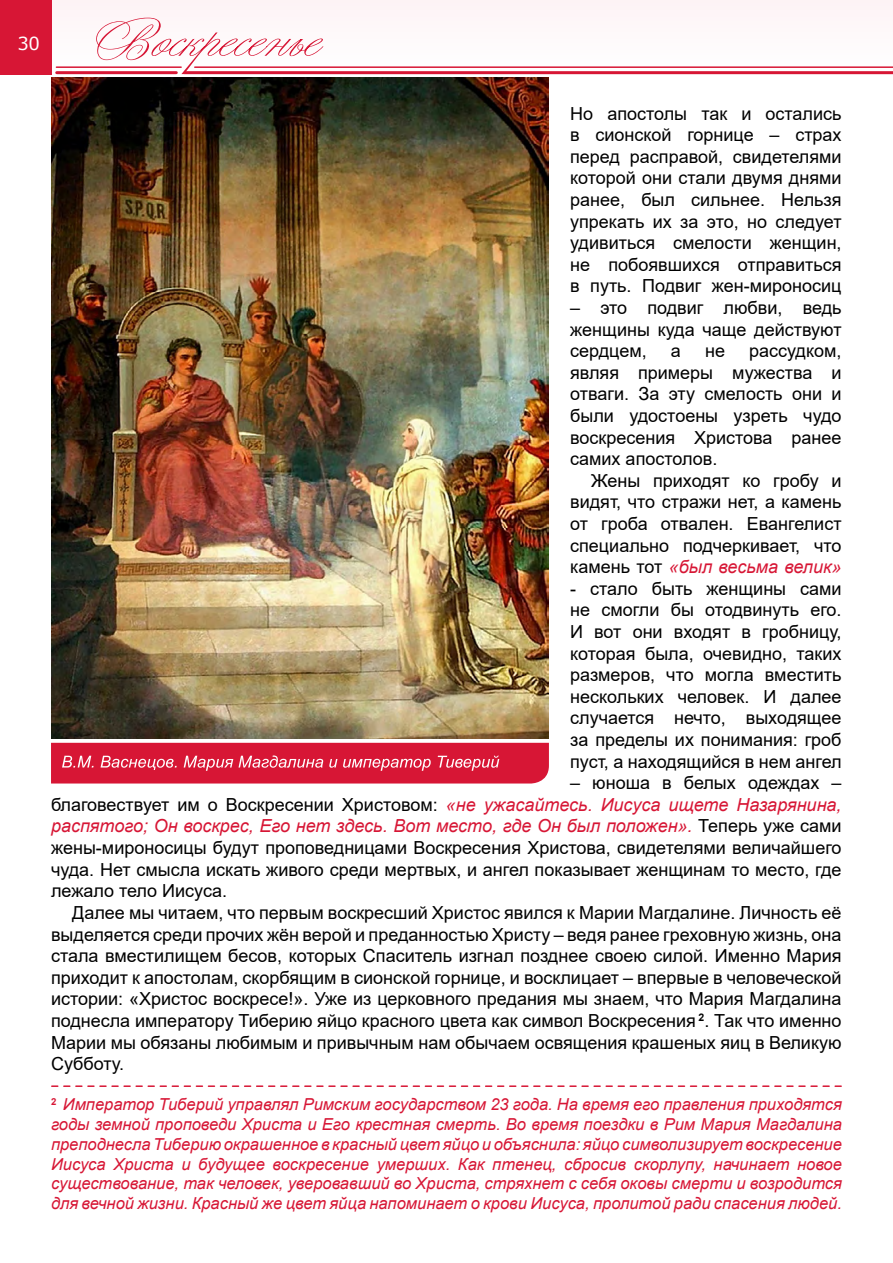
<style>
.page{position:relative;width:893px;height:1263px;background:#fff}
.page>*{position:absolute;margin:0;border:0;box-sizing:border-box;transform-origin:0 0}
.t1{font:18px/21.6px "Arial";color:#000;text-align:justify}
.t2{font:18px "Verdana";color:#fff}
.t3{font:italic 16.5px/19.8px "Arial";color:#d71635;text-align:justify}
.s1{font-style:italic;color:#d71635}
</style>
<div class="page">
<div style="left:0;top:0;width:893px;height:67px;background:#fef8f9"></div>
<hr style="left:184px;top:71px;width:709px;height:3px;background:#d71635">
<hr style="left:57px;top:71px;width:119px;height:3px;background:#d71635">
<hr style="left:56px;top:66px;width:125px;height:2px;background:#d71635">
<hr style="left:195px;top:66px;width:698px;height:2px;background:#d71635">
<svg style="left:96px;top:18px;width:227px;height:56px"></svg>
<div style="left:0;top:0;width:51px;height:74px;background:#d71635"></div>
<img style="left:51px;top:77px;width:498px;height:661px">
<svg style="left:51px;top:743px;width:498px;height:40px;background:#da2744"></svg>
<svg style="left:52px;top:1085px;width:789px;height:2px"></svg>
<p class="t2" style="left:17px;top:31px;width:24px">30</p>
<p class="t1" style="left:570px;top:102px;width:273px">Но апостолы так и остались в сионской горнице – страх перед расправой, свидетелями которой они стали двумя днями ранее, был сильнее. Нельзя упрекать их за это, но следует удивиться смелости женщин, не побоявшихся отправиться в путь. Подвиг жен-мироносиц</p>
<p class="t1" style="left:570px;top:297px;width:273px">– это подвиг любви, ведь женщины куда чаще действуют сердцем,</p>
<p class="t1" style="left:570px;top:340px;width:273px;text-indent:179px">рассудком, являя примеры мужества и отваги. За эту смелость они и были удостоены узреть чудо воскресения Христова ранее самих апостолов.</p>
<p class="t1" style="left:570px;top:470px;width:273px;text-indent:21px">Жены приходят ко гробу и видят, что стражи нет, а камень от гроба отвален. Евангелист специально подчеркивает, что камень тот <span class="s1">«был весьма велик»</span></p>
<p class="t1" style="left:570px;top:578px;width:273px">- стало быть женщины сами не смогли бы отодвинуть его.<br>И вот они входят в гробницу, которая была, очевидно, таких размеров, что могла вместить нескольких человек. И далее случается нечто, выходящее за пределы их понимания: гроб пуст, а находящийся в нем ангел</p>
<p class="t1" style="left:51px;top:772px;width:792px;text-indent:519px">– юноша в белых одеждах – благовествует им о Воскресении Христовом: <span class="s1">«не ужасайтесь. Иисуса ищете Назарянина, распятого; Он воскрес, Его нет здесь. Вот место, где Он был положен».</span> Теперь уже сами жены-мироносицы будут проповедницами Воскресения Христова, свидетелями величайшего чуда. Нет смысла искать живого среди мертвых, и ангел показывает женщинам то место, где лежало тело Иисуса.</p>
<p class="t1" style="left:51px;top:902px;width:792px;text-indent:21px">Далее мы читаем, что первым воскресший Христос явился к Марии Магдалине. Личность её выделяется среди прочих жён верой и преданностью Христу – ведя ранее греховную жизнь, она стала вместилищем бесов, которых Спаситель изгнал позднее своею силой. Именно Мария приходит к апостолам, скорбящим в сионской горнице, и восклицает – впервые в человеческой истории: «Христос воскресе!». Уже из церковного предания мы знаем, что Мария Магдалина поднесла императору Тиберию яйцо красного цвета как символ Воскресения <sup>2</sup>. Так что именно Марии мы обязаны любимым и привычным нам обычаем освящения крашеных яиц в Великую Субботу.</p>
<p class="t3" style="left:51px;top:1095px;width:792px"><sup>2</sup> Император Тиберий управлял Римским государством 23 года. На время его правления приходятся годы земной проповеди Христа и Его крестная смерть. Во время поездки в Рим Мария Магдалина преподнесла Тиберию окрашенное в красный цвет яйцо и объяснила: яйцо символизирует воскресение Иисуса Христа и будущее воскресение умерших. Как птенец, сбросив скорлупу, начинает новое существование, так человек, уверовавший во Христа, стряхнет с себя оковы смерти и возродится для вечной жизни. Красный же цвет яйца напоминает о крови Иисуса, пролитой ради спасения людей.</p>
<p class="t1" style="left:671px;top:340px;width:12px">а</p>
<p class="t1" style="left:705px;top:340px;width:21px">не</p>
</div>
